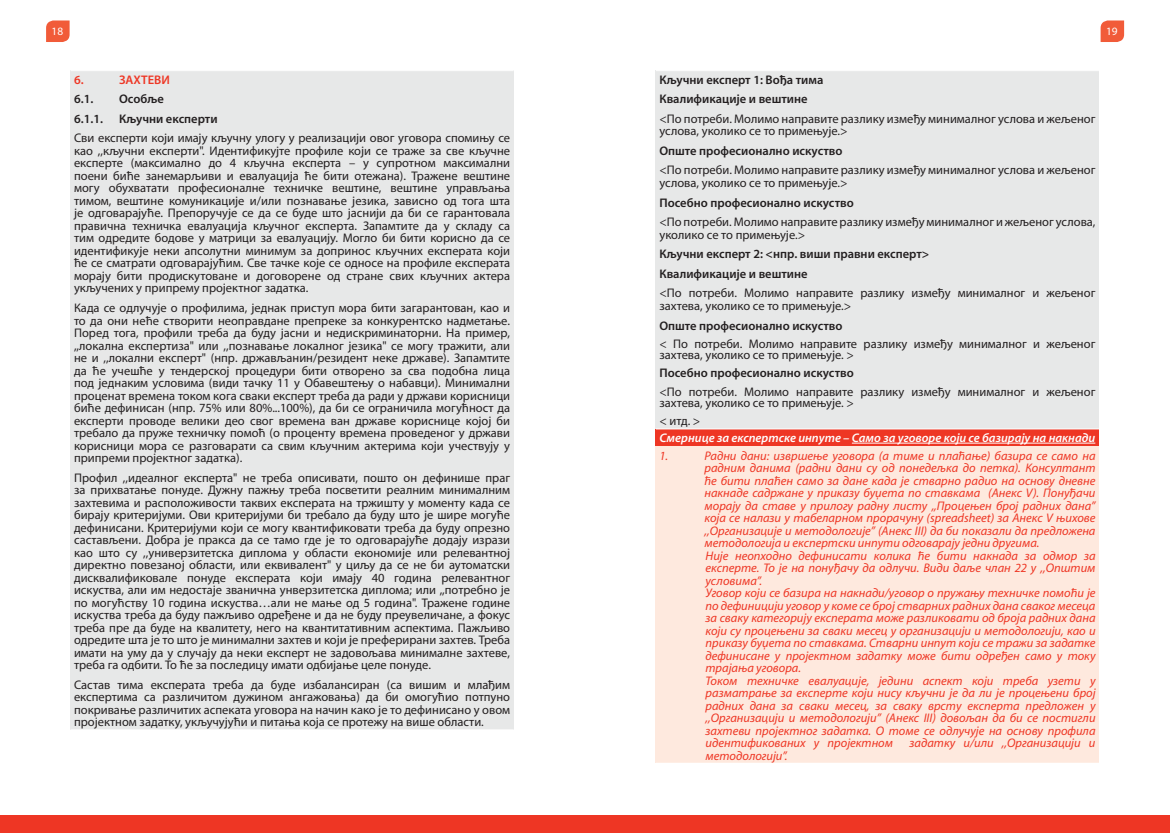
<style>
.page{position:relative;width:1170px;height:833px;background:#fff}
.page>*{position:absolute;margin:0;border:0;box-sizing:border-box;transform-origin:0 0}
.t1{font:12.5px/12.5px "Myriad Pro";color:#231f20}
.t2{font:italic 12.5px/12.5px "Myriad Pro";color:#ee3624}
.t3{font:600 12.5px/19.6px "Myriad Pro";color:#231f20}
.t4{font:italic 600 12.5px "Myriad Pro";color:#fff}
.t5{font:600 12.5px "Myriad Pro";color:#ee3624}
.t6{font:11.25px "Myriad Pro";color:#fff}
</style>
<div class="page">
<svg style="left:46px;top:20px;width:24px;height:22px"></svg>
<svg style="left:1100px;top:20px;width:23px;height:22px"></svg>
<div style="left:0;top:815px;width:1169px;height:18px;background:#ee3624"></div>
<div style="left:70px;top:71px;width:443px;height:659px;background:#e7e8e8"></div>
<hr style="left:70px;top:729px;width:443px;height:1px;background:#fff">
<div style="left:656px;top:71px;width:442px;height:358px;background:#e7e8e8"></div>
<div style="left:656px;top:429px;width:442px;height:18px;background:#ee3624"></div>
<div style="left:656px;top:447px;width:442px;height:316px;background:#fee9de"></div>
<hr style="left:656px;top:428px;width:442px;height:1px;background:#fff">
<hr style="left:851px;top:443px;width:244px;height:1px;background:#fff">
<p class="t6" style="left:52px;top:25px;width:13px">18</p>
<p class="t6" style="left:1105px;top:25px;width:13px">19</p>
<p class="t5" style="left:74px;top:71px;width:11px">6.</p>
<p class="t5" style="left:119px;top:71px;width:52px">ЗАХТЕВИ</p>
<p class="t3" style="left:74px;top:89px;width:21px">6.1.</p>
<p class="t3" style="left:119px;top:89px;width:46px">Особље</p>
<p class="t3" style="left:74px;top:108px;width:30px">6.1.1.</p>
<p class="t3" style="left:119px;top:108px;width:100px">Кључни експерти</p>
<p class="t1" style="left:74px;top:132px;width:437px;text-align:justify">Сви експерти који имају кључну улогу у реализацији овог уговора спомињу се као ,,кључни експерти". Идентификујте профиле који се траже за све кључне експерте (максимално до 4 кључна експерта – у супротном максимални поени биће занемарљиви и евалуација ће бити отежана). Тражене вештине могу обухватати професионалне техничке вештине, вештине управљања тимом, вештине комуникације и/или познавање језика, зависно од тога шта је одговарајуће. Препоручује се да се буде што јаснији да би се гарантовала правична техничка евалуација кључног експерта. Запамтите да у складу са тим одредите бодове у матрици за евалуацију. Могло би бити корисно да се идентификује неки апсолутни минимум за допринос кључних експерата који ће се сматрати одговарајућим. Све тачке које се односе на профиле експерата морају бити продискутоване и договорене од стране свих кључних актера укључених у припрему пројектног задатка.</p>
<p class="t1" style="left:74px;top:301px;width:437px;text-align:justify">Када се одлучује о профилима, једнак приступ мора бити загарантован, као и то да они неће створити неоправдане препреке за конкурентско надметање.<br>Поред тога, профили треба да буду јасни и недискриминаторни. На пример, ,,локална експертиза" или ,,познавање локалног језика" се могу тражити, али не и ,,локални експерт" (нпр. држављанин/резидент неке државе). Запамтите да ће учешће у тендерској процедури бити отворено за сва подобна лица под једнаким условима (види тачку 11 у Обавештењу о набавци). Минимални проценат времена током кога сваки експерт треба да ради у држави корисници биће дефинисан (нпр. 75% или 80%...100%), да би се ограничила могућност да експерти проводе велики део свог времена ван државе кориснице којој би требало да пруже техничку помоћ (о проценту времена проведеног у држави корисници мора се разговарати са свим кључним актерима који учествују у припреми пројектног задатка).</p>
<p class="t1" style="left:74px;top:471px;width:437px;text-align:justify">Профил ,,идеалног експерта" не треба описивати, пошто он дефинише праг за прихватање понуде. Дужну пажњу треба посветити реалним минималним захтевима и расположивости таквих експерата на тржишту у моменту када се бирају критеријуми. Ови критеријуми би требало да буду што је шире могуће дефинисани. Критеријуми који се могу квантификовати треба да буду опрезно састављени. Добра је пракса да се тамо где је то одговарајуће додају изрази као што су ,,универзитетска диплома у области економије или релевантној директно повезаној области, или еквивалент" у циљу да се не би аутоматски дисквалификовале понуде експерата који имају 40 година релевантног искуства, али им недостаје званична унверзитетска диплома; или ,,потребно је по могућству 10 година искуства…али не мање од 5 година". Тражене године искуства треба да буду пажљиво одређене и да не буду преувеличане, а фокус треба пре да буде на квалитету, него на квантитативним аспектима. Пажљиво одредите шта је то што је минимални захтев и који је преферирани захтев. Треба имати на уму да у случају да неки експерт не задовољава минималне захтеве, треба га одбити. То ће за последицу имати одбијање целе понуде.</p>
<p class="t1" style="left:74px;top:678px;width:437px;text-align:justify">Састав тима експерата треба да буде избалансиран (са вишим и млађим експертима са различитом дужином ангажовања) да би омогућио потпуно покривање различитих аспеката уговора на начин како је то дефинисано у овом пројектном задатку, укључујући и питања која се протежу на више области.</p>
<p class="t3" style="left:659px;top:69px;width:165px">Кључни експерт 1: Вођа тима<br>Квалификације и вештине</p>
<p class="t1" style="left:659px;top:112px;width:437px">&lt;По потреби. Молимо направите разлику између минималног услова и жељеног услова, уколико се то примењује.&gt;</p>
<p class="t3" style="left:659px;top:140px;width:185px">Опште професионално искуство</p>
<p class="t1" style="left:659px;top:164px;width:437px">&lt;По потреби. Молимо направите разлику између минималног услова и жељеног услова, уколико се то примењује.&gt;</p>
<p class="t3" style="left:659px;top:192px;width:196px">Посебно професионално искуство</p>
<p class="t1" style="left:659px;top:215px;width:437px">&lt;По потреби. Молимо направите разлику између минималног и жељеног услова, уколико се то примењује.&gt;</p>
<p class="t3" style="left:659px;top:244px;width:271px">Кључни експерт 2: &lt;нпр. виши правни експерт&gt;<br>Квалификације и вештине</p>
<p class="t1" style="left:659px;top:287px;width:437px">&lt;По потреби. Молимо направите разлику између минималног и жељеног захтева, уколико се то примењује.&gt;</p>
<p class="t3" style="left:659px;top:315px;width:185px">Опште професионално искуство</p>
<p class="t1" style="left:659px;top:338px;width:437px;line-height:11.2px">&lt; По потреби. Молимо направите разлику између минималног и жељеног захтева, уколико се то примењује. &gt;</p>
<p class="t3" style="left:659px;top:363px;width:196px">Посебно професионално искуство</p>
<p class="t1" style="left:659px;top:386px;width:437px;line-height:11.2px">&lt;По потреби. Молимо направите разлику између минималног и жељеног захтева, уколико се то примењује. &gt;</p>
<p class="t1" style="left:659px;top:415px;width:42px">&lt; итд. &gt;</p>
<p class="t4" style="left:659px;top:430px;width:437px">Смернице за експертске инпуте – Само за уговоре који се базирају на накнади</p>
<p class="t2" style="left:659px;top:449px;width:10px">1.</p>
<p class="t2" style="left:704px;top:449px;width:392px">Радни дани: извршење уговора (а тиме и плаћање) базира се само на радним данима (радни дани су од понедељка до петка). Консултант ће бити плаћен само за дане када је стварно радио на основу дневне накнаде садржане у приказу буџета по ставкама (Анекс V). Понуђачи морају да ставе у прилогу радну листу ,,Процењен број радних дана” која се налази у табеларном прорачуну (spreadsheet) за Анекс V њихове ,,Организације и методологије” (Анекс III) да би показали да предложена методологија и експертски инпути одговарају једни другима.<br>Није неопходно дефинисати колика ће бити накнада за одмор за експерте. То је на понуђачу да одлучи. Види даље члан 22 у ,,Општим условима”.<br>Уговор који се базира на накнади/уговор о пружању техничке помоћи је по дефиницији уговор у коме се број стварних радних дана сваког месеца за сваку категорију експерата може разликовати од броја радних дана који су процењени за сваки месец у организацији и методологији, као и приказу буџета по ставкама. Стварни инпут који се тражи за задатке дефинисане у пројектном задатку може бити одређен само у току трајања уговора.<br>Током техничке евалуације, једини аспект који треба узети у разматрање за експерте који нису кључни је да ли је процењени број радних дана за сваки месец, за сваку врсту експерта предложен у ,,Организацији и методологији” (Анекс III) довољан да би се постигли захтеви пројектног задатка. О томе се одлучује на основу профила идентификованих у пројектном</p>
<p class="t2" style="left:909px;top:736px;width:187px">задатку и/или ,,Организацији и</p>
<p class="t2" style="left:705px;top:749px;width:83px">методологији”.</p>
</div>
